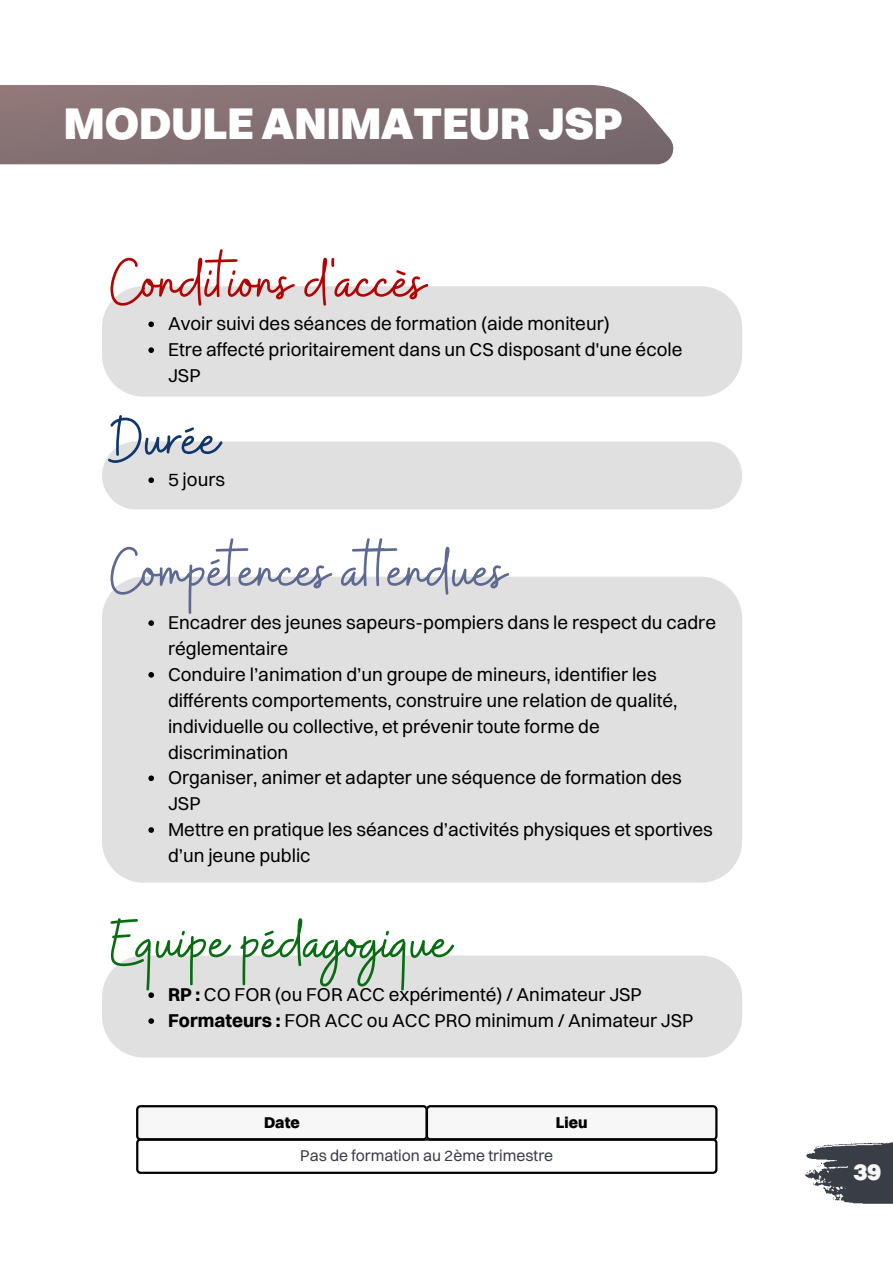
<style>
.page{position:relative;width:893px;height:1264px;background:#fff}
.page>*{position:absolute;margin:0;border:0;box-sizing:border-box;transform-origin:0 0}
.t1{font:66.6px "Buffalo";color:#5e6991}
.t2{font:66.6px "Buffalo";color:#086d12}
.t3{font:66.6px "Buffalo";color:#b30404}
.t4{font:66.6px "Buffalo";color:#0f376b}
.t5{font:900 45px "Switzer";color:#fff}
.t6{font:900 24px "Switzer";color:#f6f6f6}
.t7{font:18.75px/25.8px "Switzer";color:#000}
.t8{font:15.75px "Switzer";color:#393e46}
.t9{font:800 15.75px "Switzer";color:#000}
.s1{font-weight:700}
</style>
<div class="page">
<svg style="left:803px;top:1142px;width:89px;height:62px"></svg>
<svg style="left:0;top:85px;width:674px;height:79px;background:#867376"></svg>
<div style="left:102px;top:286px;width:640px;height:111px;background:#e1e0e0"></div>
<svg style="left:148px;top:321px;width:6px;height:6px"></svg>
<svg style="left:148px;top:347px;width:6px;height:6px"></svg>
<div style="left:102px;top:441px;width:640px;height:68px;background:#e1e0e0;border-radius:34px"></div>
<svg style="left:148px;top:477px;width:6px;height:6px"></svg>
<div style="left:102px;top:955px;width:640px;height:102px;background:#e1e0e0"></div>
<svg style="left:148px;top:992px;width:6px;height:6px"></svg>
<svg style="left:148px;top:1018px;width:6px;height:5px"></svg>
<div style="left:102px;top:576px;width:640px;height:306px;background:#e1e0e0"></div>
<svg style="left:148px;top:620px;width:6px;height:6px"></svg>
<svg style="left:148px;top:672px;width:6px;height:5px"></svg>
<svg style="left:148px;top:775px;width:6px;height:6px"></svg>
<svg style="left:148px;top:827px;width:6px;height:5px"></svg>
<svg style="left:136px;top:1105px;width:581px;height:68px"></svg>
<p class="t5" style="left:64px;top:95px;width:560px">MODULE ANIMATEUR JSP</p>
<p class="t3" style="left:110px;top:239px;width:316px">Conditions d'accès</p>
<p class="t7" style="left:168px;top:311px;width:443px">Avoir suivi des séances de formation (aide moniteur)</p>
<p class="t7" style="left:168px;top:336px;width:516px">Etre affecté prioritairement dans un CS disposant d'une école<br>JSP</p>
<p class="t4" style="left:110px;top:396px;width:110px">Durée</p>
<p class="t7" style="left:168px;top:466px;width:58px">5 jours</p>
<p class="t1" style="left:110px;top:528px;width:397px">Compétences at endues</p>
<p class="t7" style="left:168px;top:609px;width:549px">Encadrer des jeunes sapeurs-pompiers dans le respect du cadre réglementaire</p>
<p class="t7" style="left:168px;top:661px;width:511px">Conduire l’animation d’un groupe de mineurs, identifier les différents comportements, construire une relation de qualité, individuelle ou collective, et prévenir toute forme de discrimination</p>
<p class="t7" style="left:168px;top:764px;width:515px">Organiser, animer et adapter une séquence de formation des<br>JSP</p>
<p class="t7" style="left:168px;top:816px;width:546px">Mettre en pratique les séances d’activités physiques et sportives d’un jeune public</p>
<p class="t2" style="left:110px;top:899px;width:342px">Equipe pédagogique</p>
<p class="t7" style="left:168px;top:981px;width:475px"><span class="s1">RP :</span> CO FOR (ou FOR ACC expérimenté) / Animateur JSP</p>
<p class="t7" style="left:168px;top:1007px;width:527px"><span class="s1">Formateurs :</span> FOR ACC ou ACC PRO minimum / Animateur JSP</p>
<p class="t9" style="left:264px;top:1112px;width:37px">Date</p>
<p class="t9" style="left:556px;top:1112px;width:33px">Lieu</p>
<p class="t8" style="left:300px;top:1145px;width:254px">Pas de formation au 2ème trimestre</p>
<p class="t6" style="left:853px;top:1156px;width:29px">39</p>
</div>
